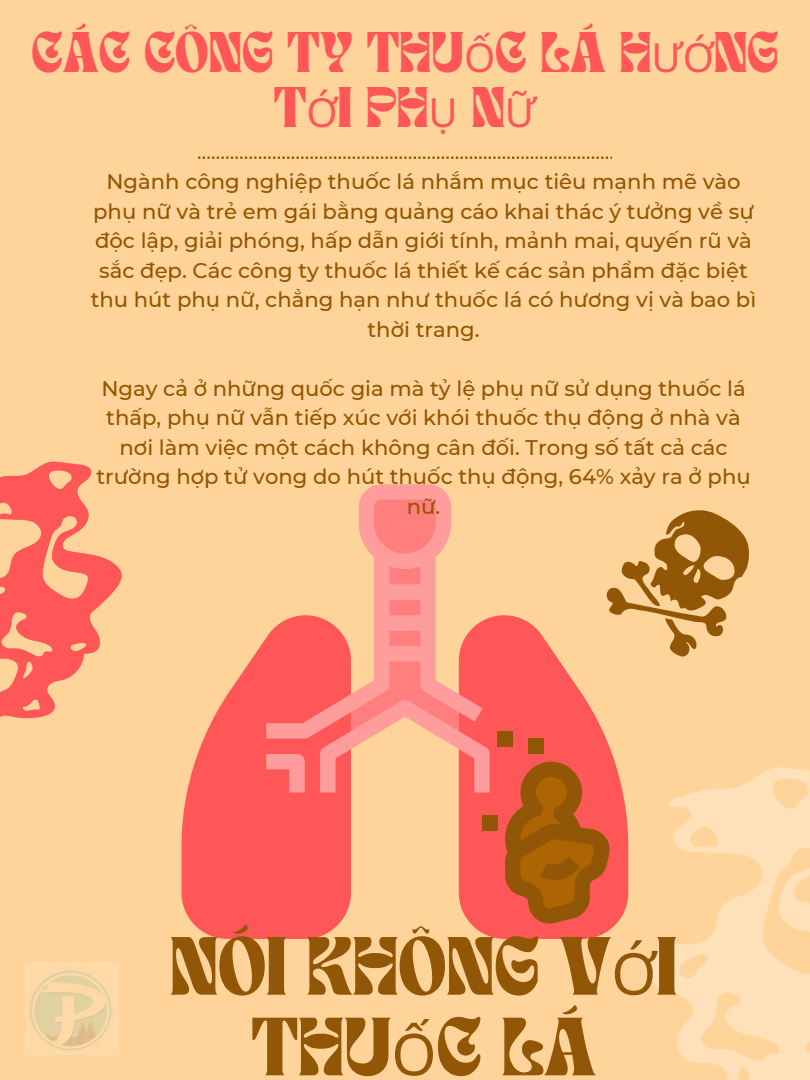
<style>
.page{position:relative;width:810px;height:1080px;background:#ffd49b}
.page>*{position:absolute;margin:0;border:0;box-sizing:border-box;transform-origin:0 0}
.t1{font:57.62px/80.6px "TAN NIMBUS";color:#925607;text-align:center}
.t2{font:40px/55.8px "TAN NIMBUS";color:#ff5757;text-align:center}
.t3{font:500 21.12px/29.5px "Montserrat";color:#945500;text-align:center}
.s1{font-family:"Noto Sans"}
</style>
<div class="page">
<svg style="left:181px;top:638px;width:170px;height:301px;fill:#ff5757"></svg>
<svg style="left:459px;top:615px;width:169px;height:324px;fill:#ff5757"></svg>
<svg style="left:320px;top:615px;width:170px;height:178px"></svg>
<svg style="left:266px;top:754px;width:39px;height:39px;background:#ff8181"></svg>
<svg style="left:266px;top:484px;width:217px;height:255px"></svg>
<div style="left:528px;top:739px;width:16px;height:15px;background:#925607"></div>
<div style="left:497px;top:731px;width:16px;height:15px;background:#925607"></div>
<svg style="left:505px;top:762px;width:106px;height:162px;background:#bc5920"></svg>
<div style="left:482px;top:816px;width:15px;height:15px;background:#925607"></div>
<svg style="left:198px;top:157px;width:414px;height:2px"></svg>
<svg style="left:0;top:462px;width:122px;height:257px"></svg>
<svg style="left:649px;top:767px;width:161px;height:313px;fill:#ffe1b9"></svg>
<svg style="left:596px;top:510px;width:153px;height:162px"></svg>
<img style="left:26px;top:963px;width:92px;height:92px">
<h2 class="t2" style="left:31px;top:29px;width:749px">CÁC CÔNG TY THU<span class="s1">Ố</span>C LÁ H<span class="s1">ƯỚ</span>NG<br>T<span class="s1">Ớ</span>I PH<span class="s1">Ụ</span> N<span class="s1">Ữ</span></h2>
<p class="t3" style="left:91px;top:167px;width:667px">Ngành công nghiệp thuốc lá nhắm mục tiêu mạnh mẽ vào phụ nữ và trẻ em gái bằng quảng cáo khai thác ý tưởng về sự độc lập, giải phóng, hấp dẫn giới tính, mảnh mai, quyến rũ và sắc đẹp. Các công ty thuốc lá thiết kế các sản phẩm đặc biệt thu hút phụ nữ, chẳng hạn như thuốc lá có hương vị và bao bì thời trang.</p>
<p class="t3" style="left:96px;top:373px;width:656px">Ngay cả ở những quốc gia mà tỷ lệ phụ nữ sử dụng thuốc lá thấp, phụ nữ vẫn tiếp xúc với khói thuốc thụ động ở nhà và nơi làm việc một cách không cân đối. Trong số tất cả các trường hợp tử vong do hút thuốc thụ động, 64% xảy ra ở phụ nữ.</p>
<h1 class="t1" style="left:170px;top:933px;width:508px">NÓI KHÔNG V<span class="s1">Ớ</span>I<br>THU<span class="s1">Ố</span>C LÁ</h1>
</div>
